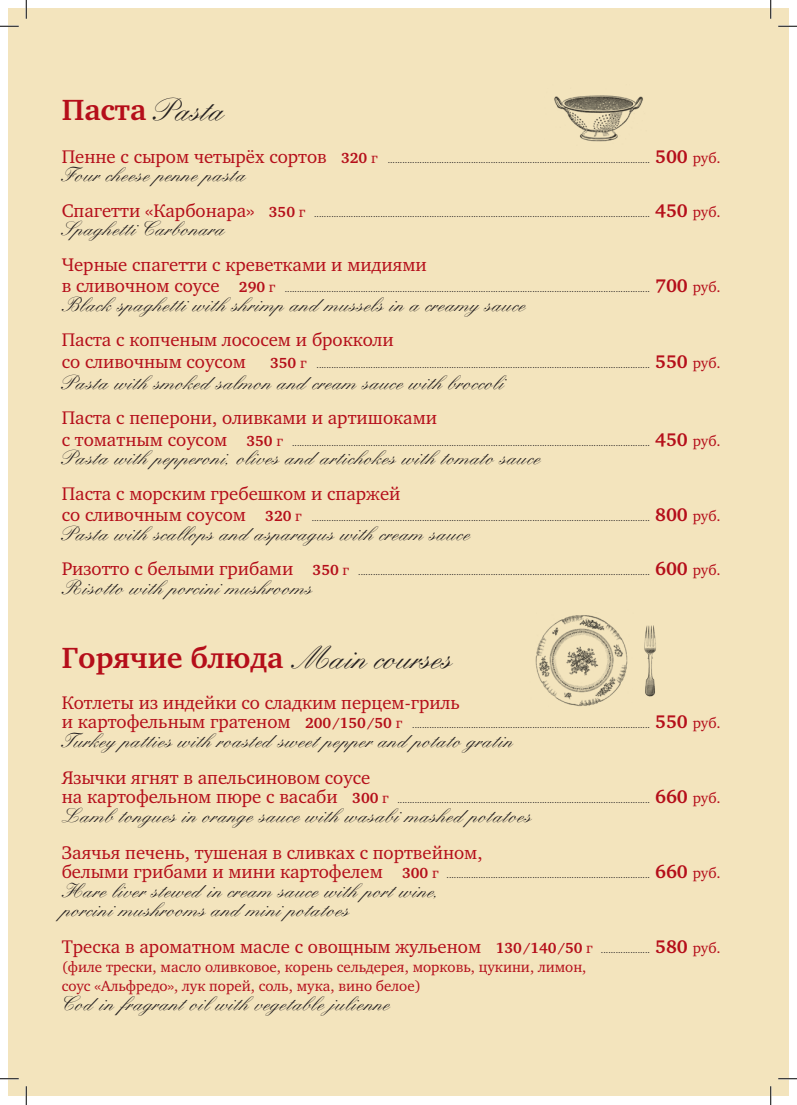
<style>
.page{position:relative;width:797px;height:1105px;background:#fff}
.page>*{position:absolute;margin:0;border:0;box-sizing:border-box;transform-origin:0 0}
.t1{font:700 30px "Charter C";color:#b50e1a}
.t2{font:500 20px/19.1px "Kuenstler Script";letter-spacing:.025em;color:#231f20}
.t3{font:18.75px/21.2px "Charter C";color:#b50e1a}
.t4{font:15px/19.1px "Charter C";color:#b50e1a}
.t5{font:8.75px "Charter C";color:#231f20}
.s1{font-family:"Kuenstler Script";font-weight:500;font-size:31.25px;color:#231f20}
.s2{font-size:18.75px;color:#b50e1a}
.s3{font-weight:700;font-size:15px;color:#b50e1a}
.s4{font-size:15px;color:#b50e1a}
.s5{font-weight:700;font-size:18.75px;color:#b50e1a}
.s6{font-weight:700;font-size:15px}
.s7{font-size:15px}
.s8{font-size:8.75px;color:#231f20}
.s9{font-weight:700}
</style>
<div class="page">
<div style="left:9px;top:9px;width:779px;height:1087px;background:#f3e4bd"></div>
<img style="left:535px;top:615px;width:93px;height:91px">
<img style="left:644px;top:625px;width:12px;height:71px">
<img style="left:554px;top:95px;width:89px;height:47px">
<svg style="left:0;top:25px;width:19px;height:2px"></svg>
<svg style="left:778px;top:25px;width:19px;height:2px"></svg>
<svg style="left:0;top:1078px;width:19px;height:1px"></svg>
<svg style="left:778px;top:1078px;width:19px;height:1px"></svg>
<svg style="left:25px;top:0;width:2px;height:19px"></svg>
<svg style="left:25px;top:1086px;width:2px;height:19px"></svg>
<svg style="left:770px;top:0;width:1px;height:19px"></svg>
<svg style="left:770px;top:1086px;width:1px;height:19px"></svg>
<h1 class="t1" style="left:62px;top:93px;width:163px">Паста <span class="s1">Pasta</span></h1>
<p class="t5" style="left:62px;top:155px;width:660px"><span class="s2">Пенне с сыром четырёх сортов</span> <span class="s3">320</span> <span class="s4">г</span> ........................................................................................................... <span class="s5">500</span> <span class="s4">руб.</span></p>
<h2 class="t2" style="left:62px;top:165px;width:185px">Four cheese penne pasta</h2>
<p class="t5" style="left:62px;top:209px;width:660px"><span class="s2">Спагетти «Карбонара»</span> <span class="s3">350</span> <span class="s4">г</span> ......................................................................................................................................... <span class="s5">450</span> <span class="s4">руб.</span></p>
<h2 class="t2" style="left:62px;top:220px;width:164px">Spaghetti Carbonara</h2>
<h3 class="t3" style="left:62px;top:254px;width:366px">Черные спагетти с креветками и мидиями</h3>
<p class="t5" style="left:62px;top:284px;width:660px"><span class="s2">в сливочном соусе</span> <span class="s3">290</span> <span class="s4">г</span> ..................................................................................................................................................... <span class="s5">700</span> <span class="s4">руб.</span></p>
<h2 class="t2" style="left:62px;top:295px;width:465px">Black spaghetti with shrimp and mussels in a creamy sauce</h2>
<h3 class="t3" style="left:62px;top:330px;width:334px">Паста с копченым лососем и брокколи со сливочным соусом</h3>
<p class="t5" style="left:270px;top:360px;width:452px"><span class="s3">350</span> <span class="s4">г</span> ........................................................................................................................................ <span class="s5">550</span> <span class="s4">руб.</span></p>
<h2 class="t2" style="left:62px;top:373px;width:444px">Pasta with smoked salmon and cream sauce with broccoli</h2>
<h3 class="t3" style="left:62px;top:407px;width:377px">Паста с пеперони, оливками и артишоками</h3>
<p class="t5" style="left:62px;top:438px;width:660px"><span class="s2">с томатным соусом</span> <span class="s3">350</span> <span class="s4">г</span> .................................................................................................................................................. <span class="s5">450</span> <span class="s4">руб.</span></p>
<h2 class="t2" style="left:62px;top:448px;width:480px">Pasta with pepperoni, olives and artichokes with tomato sauce</h2>
<h3 class="t3" style="left:62px;top:483px;width:340px">Паста с морским гребешком и спаржей</h3>
<p class="t5" style="left:62px;top:513px;width:660px"><span class="s2">со сливочным соусом</span> <span class="s3">320</span> <span class="s4">г</span> .......................................................................................................................................... <span class="s5">800</span> <span class="s4">руб.</span></p>
<h2 class="t2" style="left:62px;top:524px;width:409px">Pasta with scallops and asparagus with cream sauce</h2>
<p class="t5" style="left:62px;top:567px;width:660px"><span class="s2">Ризотто с белыми грибами</span> <span class="s3">350</span> <span class="s4">г</span> ....................................................................................................................... <span class="s5">600</span> <span class="s4">руб.</span></p>
<h2 class="t2" style="left:62px;top:578px;width:252px">Risotto with porcini mushrooms</h2>
<h1 class="t1" style="left:62px;top:642px;width:391px">Горячие блюда <span class="s1">Main courses</span></h1>
<h3 class="t3" style="left:62px;top:692px;width:399px">Котлеты из индейки со сладким перцем-гриль</h3>
<p class="t5" style="left:62px;top:720px;width:660px"><span class="s2">и картофельным гратеном</span> <span class="s3">200/150/50</span> <span class="s4">г</span> ................................................................................................. <span class="s5">550</span> <span class="s4">руб.</span></p>
<h2 class="t2" style="left:62px;top:731px;width:452px">Turkey patties with roasted sweet pepper and potato gratin</h2>
<h3 class="t3" style="left:62px;top:767px;width:310px">Язычки ягнят в апельсиновом соусе</h3>
<p class="t5" style="left:62px;top:795px;width:660px"><span class="s2">на картофельном пюре с васаби</span> <span class="s3">300</span> <span class="s4">г</span> ....................................................................................................... <span class="s5">660</span> <span class="s4">руб.</span></p>
<h2 class="t2" style="left:62px;top:806px;width:471px">Lamb tongues in orange sauce with wasabi mashed potatoes</h2>
<h3 class="t3" style="left:62px;top:842px;width:422px">Заячья печень, тушеная в сливках с портвейном,</h3>
<p class="t5" style="left:62px;top:870px;width:660px"><span class="s2">белыми грибами и мини картофелем</span> <span class="s3">300</span> <span class="s4">г</span> ................................................................................... <span class="s5">660</span> <span class="s4">руб.</span></p>
<h2 class="t2" style="left:62px;top:881px;width:378px">Hare liver stewed in cream sauce with port wine, porcini mushrooms and mini potatoes</h2>
<h3 class="t3" style="left:62px;top:936px;width:660px">Треска в ароматном масле с овощным жульеном <span class="s6">130/140/50</span> <span class="s7">г</span> <span class="s8">....................</span> <span class="s9">580</span> <span class="s7">руб.</span></h3>
<h3 class="t4" style="left:62px;top:958px;width:526px">(филе трески, масло оливковое, корень сельдерея, морковь, цукини, лимон, соус «Альфредо», лук порей, соль, мука, вино белое)</h3>
<h2 class="t2" style="left:62px;top:995px;width:329px">Cod in fragrant oil with vegetable julienne</h2>
</div>
